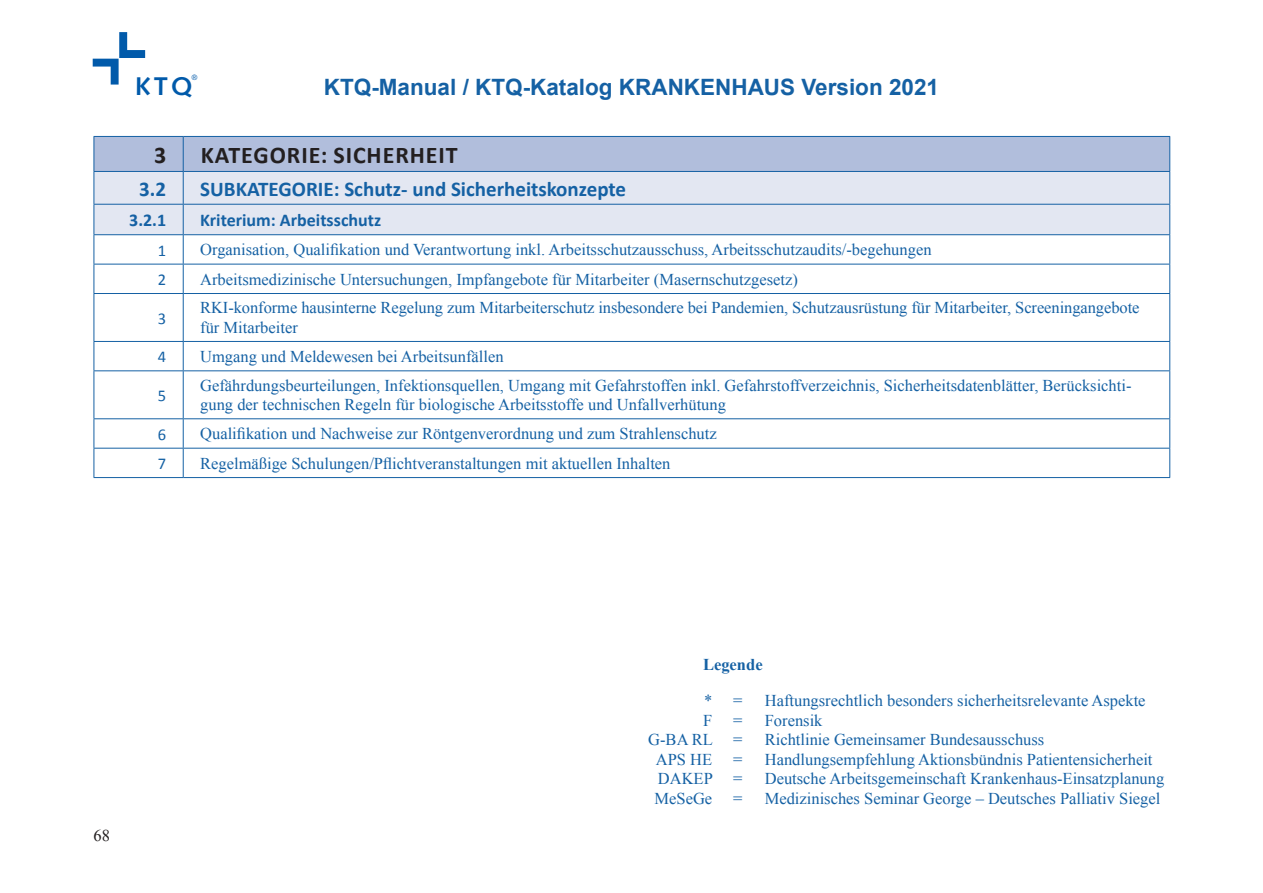
<style>
.page{position:relative;width:1263px;height:893px;background:#fff}
.page>*{position:absolute;margin:0;border:0;box-sizing:border-box;transform-origin:0 0}
.t1{font:700 25.65px "Syntax";color:#015aaa}
.t2{font:700 24px "Calibri";letter-spacing:.04em;color:#231f20}
.t3{font:700 22.5px "Arial";color:#1561a4}
.t4{font:700 21px "Calibri";color:#1561a4}
.t5{font:700 18px "Calibri";color:#1561a4}
.t6{font:16.5px/19.5px "Times New Roman";color:#1561a4}
.t7{font:16.5px "Calibri";color:#1561a4}
.t8{font:700 16.5px "Times New Roman";color:#1561a4}
.t9{font:16.5px "Times New Roman";color:#231f20}
.t10{font:7.65px "Syntax";color:#015aaa}
</style>
<div class="page">
<svg style="left:93px;top:32px;width:52px;height:53px"></svg>
<div style="left:95px;top:137px;width:1074px;height:34px;background:#b1bedc"></div>
<div style="left:95px;top:172px;width:1074px;height:62px;background:#e3e7f2"></div>
<hr style="left:183px;top:137px;width:1px;height:34px;background:#1561a4">
<hr style="left:183px;top:172px;width:1px;height:32px;background:#1561a4">
<hr style="left:94px;top:204px;width:89px;height:1px;background:#1561a4">
<hr style="left:183px;top:204px;width:987px;height:1px;background:#1561a4">
<hr style="left:94px;top:264px;width:89px;height:1px;background:#1561a4">
<hr style="left:183px;top:264px;width:987px;height:1px;background:#1561a4">
<svg style="left:183px;top:205px;width:1px;height:88px"></svg>
<hr style="left:94px;top:293px;width:89px;height:1px;background:#1561a4">
<hr style="left:183px;top:293px;width:987px;height:1px;background:#1561a4">
<hr style="left:183px;top:294px;width:1px;height:47px;background:#1561a4">
<hr style="left:94px;top:341px;width:89px;height:1px;background:#1561a4">
<hr style="left:183px;top:341px;width:987px;height:1px;background:#1561a4">
<svg style="left:183px;top:342px;width:1px;height:28px"></svg>
<hr style="left:94px;top:370px;width:89px;height:1px;background:#1561a4">
<hr style="left:183px;top:370px;width:987px;height:1px;background:#1561a4">
<hr style="left:183px;top:371px;width:1px;height:47px;background:#1561a4">
<svg style="left:183px;top:419px;width:1px;height:58px"></svg>
<hr style="left:94px;top:294px;width:1px;height:47px;background:#1561a4">
<hr style="left:1169px;top:294px;width:1px;height:47px;background:#1561a4">
<svg style="left:94px;top:342px;width:1px;height:28px"></svg>
<svg style="left:1169px;top:342px;width:1px;height:28px"></svg>
<hr style="left:94px;top:371px;width:1px;height:47px;background:#1561a4">
<hr style="left:1169px;top:371px;width:1px;height:47px;background:#1561a4">
<hr style="left:94px;top:418px;width:89px;height:1px;background:#1561a4">
<hr style="left:183px;top:418px;width:987px;height:1px;background:#1561a4">
<hr style="left:94px;top:448px;width:89px;height:1px;background:#1561a4">
<svg style="left:94px;top:419px;width:1px;height:58px"></svg>
<hr style="left:183px;top:448px;width:987px;height:1px;background:#1561a4">
<svg style="left:1169px;top:419px;width:1px;height:58px"></svg>
<hr style="left:94px;top:477px;width:89px;height:1px;background:#1561a4">
<hr style="left:183px;top:477px;width:987px;height:1px;background:#1561a4">
<hr style="left:94px;top:172px;width:1px;height:32px;background:#1561a4">
<hr style="left:1169px;top:172px;width:1px;height:32px;background:#1561a4">
<svg style="left:94px;top:205px;width:1px;height:88px"></svg>
<svg style="left:1169px;top:205px;width:1px;height:88px"></svg>
<hr style="left:94px;top:234px;width:89px;height:1px;background:#1561a4">
<hr style="left:183px;top:234px;width:987px;height:1px;background:#1561a4">
<hr style="left:94px;top:136px;width:89px;height:1px;background:#1561a4">
<hr style="left:94px;top:137px;width:1px;height:34px;background:#1561a4">
<hr style="left:183px;top:136px;width:987px;height:1px;background:#1561a4">
<hr style="left:1169px;top:137px;width:1px;height:34px;background:#1561a4">
<hr style="left:94px;top:171px;width:89px;height:1px;background:#1561a4">
<hr style="left:183px;top:171px;width:987px;height:1px;background:#1561a4">
<p class="t10" style="left:191px;top:73px;width:8px">®</p>
<h1 class="t1" style="left:135px;top:71px;width:59px">KTQ</h1>
<h3 class="t3" style="left:324px;top:71px;width:617px">KTQ-Manual / KTQ-Katalog KRANKENHAUS Version 2021</h3>
<h2 class="t2" style="left:154px;top:140px;width:14px">3</h2>
<h2 class="t2" style="left:201px;top:140px;width:259px">KATEGORIE: SICHERHEIT</h2>
<p class="t4" style="left:139px;top:175px;width:28px">3.2</p>
<p class="t4" style="left:200px;top:175px;width:427px">SUBKATEGORIE: Schutz- und Sicherheitskonzepte</p>
<p class="t5" style="left:129px;top:209px;width:38px">3.2.1</p>
<p class="t5" style="left:200px;top:209px;width:183px">Kriterium: Arbeitsschutz</p>
<p class="t7" style="left:158px;top:240px;width:10px">1</p>
<p class="t6" style="left:200px;top:240px;width:733px">Organisation, Qualifikation und Verantwortung inkl. Arbeitsschutzausschuss, Arbeitsschutzaudits/-begehungen</p>
<p class="t7" style="left:158px;top:269px;width:10px">2</p>
<p class="t6" style="left:200px;top:269px;width:599px">Arbeitsmedizinische Untersuchungen, Impfangebote für Mitarbeiter (Masernschutzgesetz)</p>
<p class="t7" style="left:158px;top:308px;width:10px">3</p>
<p class="t6" style="left:200px;top:298px;width:941px">RKI-konforme hausinterne Regelung zum Mitarbeiterschutz insbesondere bei Pandemien, Schutzausrüstung für Mitarbeiter, Screeningangebote für Mitarbeiter</p>
<p class="t7" style="left:158px;top:347px;width:10px">4</p>
<p class="t6" style="left:200px;top:346px;width:305px">Umgang und Meldewesen bei Arbeitsunfällen</p>
<p class="t7" style="left:158px;top:385px;width:10px">5</p>
<p class="t6" style="left:200px;top:375px;width:933px">Gefährdungsbeurteilungen, Infektionsquellen, Umgang mit Gefahrstoffen inkl. Gefahrstoffverzeichnis, Sicherheitsdatenblätter, Berücksichti&shy;gung der technischen Regeln für biologische Arbeitsstoffe und Unfallverhütung</p>
<p class="t7" style="left:158px;top:424px;width:10px">6</p>
<p class="t6" style="left:200px;top:424px;width:518px">Qualifikation und Nachweise zur Röntgenverordnung und zum Strahlenschutz</p>
<p class="t7" style="left:158px;top:453px;width:10px">7</p>
<p class="t6" style="left:200px;top:453px;width:472px">Regelmäßige Schulungen/Pflichtveranstaltungen mit aktuellen Inhalten</p>
<p class="t9" style="left:94px;top:824px;width:18px">68</p>
<p class="t8" style="left:703px;top:652px;width:61px">Legende</p>
<p class="t6" style="left:704px;top:691px;width:40px">* =</p>
<p class="t6" style="left:765px;top:691px;width:382px">Haftungsrechtlich besonders sicherheitsrelevante Aspekte</p>
<p class="t6" style="left:703px;top:710px;width:11px">F</p>
<p class="t6" style="left:733px;top:710px;width:11px">=</p>
<p class="t6" style="left:765px;top:710px;width:59px">Forensik</p>
<p class="t6" style="left:648px;top:730px;width:96px">G-BA RL =</p>
<p class="t6" style="left:765px;top:730px;width:281px">Richtlinie Gemeinsamer Bundesausschuss</p>
<p class="t6" style="left:656px;top:749px;width:58px">APS HE</p>
<p class="t6" style="left:733px;top:749px;width:11px">=</p>
<p class="t6" style="left:765px;top:749px;width:389px">Handlungsempfehlung Aktionsbündnis Patientensicherheit</p>
<p class="t6" style="left:658px;top:769px;width:86px">DAKEP =</p>
<p class="t6" style="left:765px;top:769px;width:401px">Deutsche Arbeitsgemeinschaft Krankenhaus-Einsatzplanung</p>
<p class="t6" style="left:654px;top:788px;width:59px">MeSeGe</p>
<p class="t6" style="left:733px;top:788px;width:11px">=</p>
<p class="t6" style="left:765px;top:788px;width:397px">Medizinisches Seminar George – Deutsches Palliativ Siegel</p>
</div>
